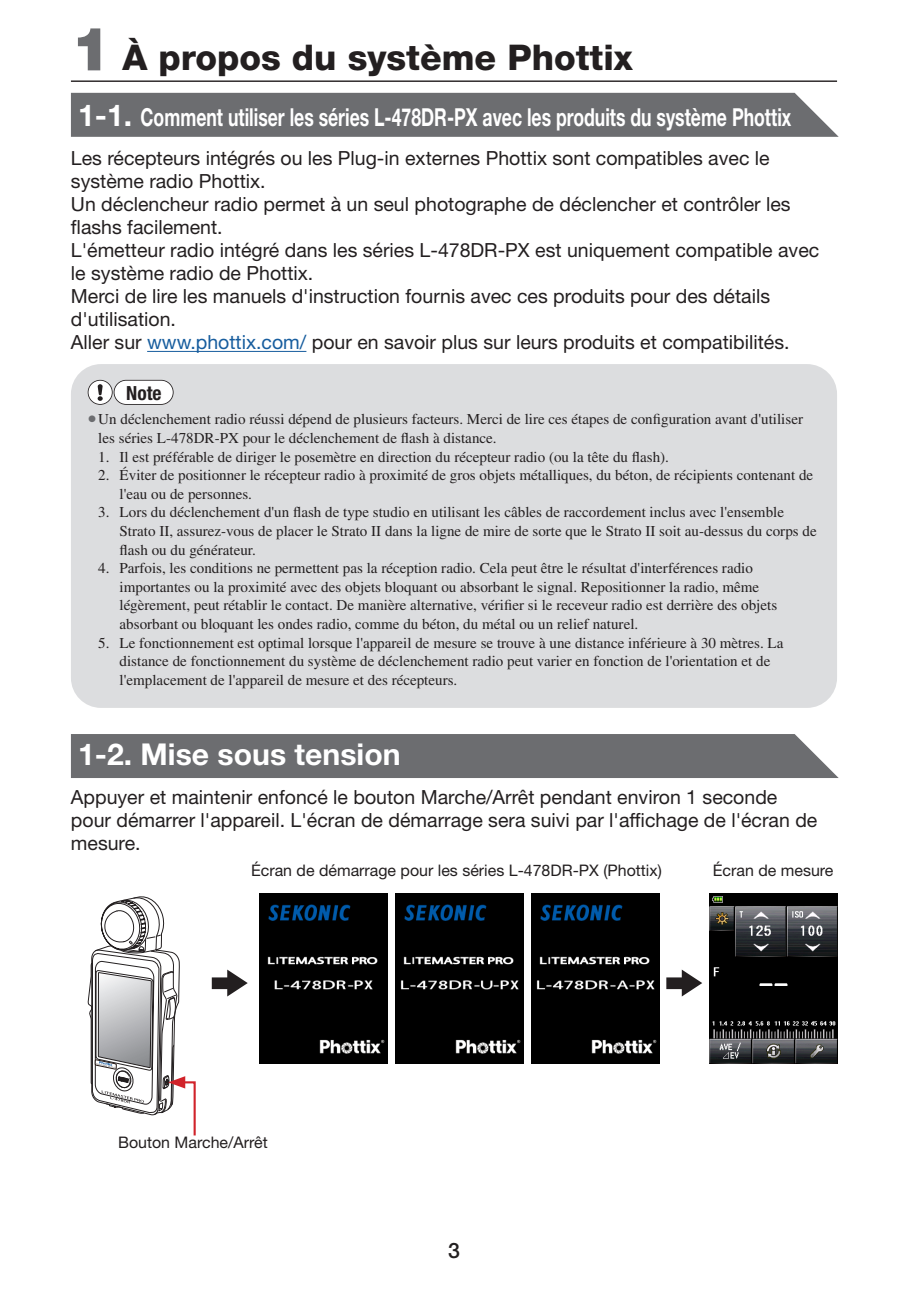
<style>
.page{position:relative;width:908px;height:1290px;background:#fff}
.page>*{position:absolute;margin:0;border:0;box-sizing:border-box;transform-origin:0 0}
.A_Head{font:800 35.5px "Helvetica Neue LT Std";color:#231f20}
.B_Head{font:700 30px "Helvetica Neue LT Std";color:#fff}
.B_Head-2{font:700 24.75px "Helvetica Neue LT Std";color:#fff;scale:.71 1}
.t1{font:500 21.25px "Helvetica Neue LT Std";color:#231f20}
._00_body{font:19.5px/23px "Helvetica Neue LT Std";color:#231f20}
.t2{font:700 condensed 19.5px "Helvetica Neue LT Std";color:#231f20}
._01_Caps_10Q{font:16px "Helvetica Neue LT Std";color:#231f20}
.Note00{font:15px/18.5px "Times LT Std";color:#231f20}
.s1{font-weight:900;font-size:60.25px;color:#6c6d70}
.s2{font-size:30px}
.s3{color:#175d9e}
.s4{font-size:24.75px;color:#6c6d70}
</style>
<div class="page">
<hr style="left:71px;top:80px;width:765px;height:2px;background:#231f20">
<hr style="left:147px;top:351px;width:159px;height:1px;background:#175d9e">
<div style="left:71px;top:93px;width:767px;height:44px;background:#6c6d70"></div>
<div style="left:71px;top:364px;width:765px;height:344px;background:#dcdddf;border-radius:30px"></div>
<svg style="left:88px;top:380px;width:85px;height:25px;background:#e2e1e2"></svg>
<div style="left:71px;top:734px;width:767px;height:44px;background:#6c6d70"></div>
<img style="left:259px;top:893px;width:128px;height:170px">
<img style="left:395px;top:893px;width:128px;height:170px">
<img style="left:531px;top:893px;width:128px;height:170px">
<img style="left:709px;top:893px;width:127px;height:170px">
<svg style="left:87px;top:896px;width:109px;height:240px"></svg>
<svg style="left:666px;top:969px;width:36px;height:27px"></svg>
<svg style="left:212px;top:969px;width:35px;height:27px"></svg>
<p class="A_Head" style="left:71px;top:37px;width:563px"><span class="s1">1</span> À propos du système Phottix</p>
<p class="B_Head-2" style="left:78px;top:102px;width:1005px"><span class="s2">1-1.</span> Comment utiliser les séries L-478DR-PX avec les produits du système Phottix</p>
<p class="_00_body" style="left:71px;top:146px;width:700px">Les récepteurs intégrés ou les Plug-in externes Phottix sont compatibles avec le système radio Phottix.</p>
<p class="_00_body" style="left:71px;top:193px;width:721px">Un déclencheur radio permet à un seul photographe de déclencher et contrôler les flashs facilement.</p>
<p class="_00_body" style="left:71px;top:239px;width:749px">L'émetteur radio intégré dans les séries L-478DR-PX est uniquement compatible avec le système radio de Phottix.</p>
<p class="_00_body" style="left:71px;top:285px;width:700px">Merci de lire les manuels d'instruction fournis avec ces produits pour des détails d'utilisation.</p>
<p class="_00_body" style="left:71px;top:331px;width:719px">Aller sur <span class="s3">www.phottix.com/</span> pour en savoir plus sur leurs produits et compatibilités.</p>
<p class="t2" style="left:126px;top:381px;width:37px">Note</p>
<p class="Note00" style="left:98px;top:410px;width:706px;text-indent:-11px"><span class="s4">•</span>Un déclenchement radio réussi dépend de plusieurs facteurs. Merci de lire ces étapes de configuration avant d'utiliser les séries L-478DR-PX pour le déclenchement de flash à distance.</p>
<p class="Note00" style="left:98px;top:447px;width:572px">1. Il est préférable de diriger le posemètre en direction du récepteur radio (ou la tête du flash).</p>
<p class="Note00" style="left:119px;top:466px;width:695px;text-indent:-21px">2. Éviter de positionner le récepteur radio à proximité de gros objets métalliques, du béton, de récipients contenant de l'eau ou de personnes.</p>
<p class="Note00" style="left:119px;top:503px;width:698px;text-indent:-21px">3. Lors du déclenchement d'un flash de type studio en utilisant les câbles de raccordement inclus avec l'ensemble<br>Strato II, assurez-vous de placer le Strato II dans la ligne de mire de sorte que le Strato II soit au-dessus du corps de flash ou du générateur.</p>
<p class="Note00" style="left:119px;top:559px;width:658px;text-indent:-21px">4. Parfois, les conditions ne permettent pas la réception radio. Cela peut être le résultat d'interférences radio importantes ou la proximité avec des objets bloquant ou absorbant le signal. Repositionner la radio, même légèrement, peut rétablir le contact. De manière alternative, vérifier si le receveur radio est derrière des objets absorbant ou bloquant les ondes radio, comme du béton, du métal ou un relief naturel.</p>
<p class="Note00" style="left:119px;top:633px;width:665px;text-indent:-21px">5. Le fonctionnement est optimal lorsque l'appareil de mesure se trouve à une distance inférieure à 30 mètres. La distance de fonctionnement du système de déclenchement radio peut varier en fonction de l'orientation et de l'emplacement de l'appareil de mesure et des récepteurs.</p>
<p class="B_Head" style="left:78px;top:736px;width:324px">1-2. Mise sous tension</p>
<p class="_00_body" style="left:71px;top:785px;width:747px">Appuyer et maintenir enfoncé le bouton Marche/Arrêt pendant environ 1 seconde pour démarrer l'appareil. L'écran de démarrage sera suivi par l'affichage de l'écran de mesure.</p>
<p class="_01_Caps_10Q" style="left:251px;top:861px;width:412px">Écran de démarrage pour les séries L-478DR-PX (Phottix)</p>
<p class="_01_Caps_10Q" style="left:712px;top:861px;width:122px">Écran de mesure</p>
<p class="_01_Caps_10Q" style="left:118px;top:1132px;width:151px">Bouton Marche/Arrêt</p>
<h3 class="t1" style="left:448px;top:1238px;width:13px">3</h3>
</div>
